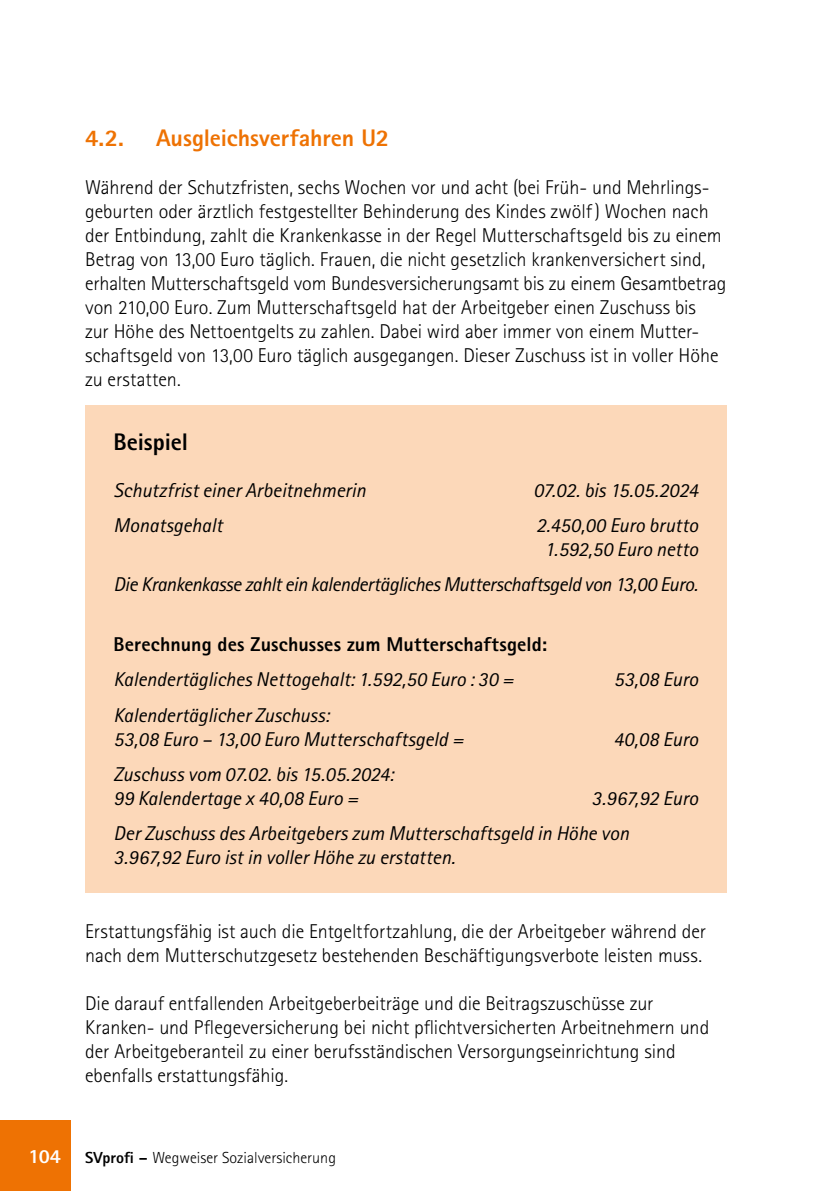
<style>
.page{position:relative;width:840px;height:1191px;background:#fff}
.page>*{position:absolute;margin:0;border:0;box-sizing:border-box;transform-origin:0 0}
.t1{font:800 24px "Rotis Sans Serif Std";letter-spacing:-.005em;color:#ee7203}
.t2{font:800 24px "Rotis Sans Serif Std";letter-spacing:-.005em;color:#000}
.t3{font:300 20px/24px "Rotis Sans Serif Std";color:#000}
.t4{font:italic 20px/24px "Rotis Sans Serif Std";letter-spacing:-.005em;color:#000}
.t5{font:italic 20px "Rotis Sans Serif Std";letter-spacing:-.025em;color:#000}
.t6{font:800 20px "Rotis Sans Serif Std";letter-spacing:.01em;color:#000}
.t7{font:300 16px "Rotis Sans Serif Std";color:#000}
.s1{font-weight:800;font-size:20px;color:#fff}
.s2{font-weight:800}
</style>
<div class="page">
<div style="left:0;top:1120px;width:71px;height:71px;background:#ee7203"></div>
<div style="left:85px;top:405px;width:641px;height:487px;background:#fcd8b9"></div>
<p class="t1" style="left:85px;top:122px;width:40px">4.2.</p>
<p class="t1" style="left:156px;top:122px;width:234px">Ausgleichsverfahren U2</p>
<p class="t3" style="left:85px;top:175px;width:642px">Während der Schutzfristen, sechs Wochen vor und acht (bei Früh- und Mehrlings&shy;geburten oder ärztlich festgestellter Behinderung des Kindes zwölf) Wochen nach der Entbindung, zahlt die Krankenkasse in der Regel Mutterschaftsgeld bis zu einem Betrag von 13,00 Euro täglich. Frauen, die nicht gesetzlich krankenversichert sind, erhalten Mutterschaftsgeld vom Bundesversicherungsamt bis zu einem Gesamtbetrag von 210,00 Euro. Zum Mutterschaftsgeld hat der Arbeitgeber einen Zuschuss bis<br>zur Höhe des Nettoentgelts zu zahlen. Dabei wird aber immer von einem Mutter&shy;schaftsgeld von 13,00 Euro täglich ausgegangen. Dieser Zuschuss ist in voller Höhe zu erstatten.</p>
<p class="t2" style="left:113px;top:426px;width:76px">Beispiel</p>
<p class="t4" style="left:113px;top:478px;width:254px">Schutzfrist einer Arbeitnehmerin</p>
<p class="t4" style="left:533px;top:478px;width:166px">07.02. bis 15.05.2024</p>
<p class="t4" style="left:113px;top:513px;width:110px">Monatsgehalt</p>
<p class="t4" style="left:535px;top:513px;width:163px;text-align:center">2.450,00 Euro brutto<br>1.592,50 Euro netto</p>
<p class="t5" style="left:113px;top:573px;width:585px">Die Krankenkasse zahlt ein kalendertägliches Mutterschaftsgeld von 13,00 Euro.</p>
<p class="t6" style="left:113px;top:631px;width:435px">Berechnung des Zuschusses zum Mutterschaftsgeld:</p>
<p class="t4" style="left:113px;top:667px;width:401px">Kalendertägliches Nettogehalt: 1.592,50 Euro : 30 =</p>
<p class="t4" style="left:613px;top:667px;width:86px">53,08 Euro</p>
<p class="t4" style="left:113px;top:703px;width:351px">Kalendertäglicher Zuschuss:<br>53,08 Euro – 13,00 Euro Mutterschaftsgeld =</p>
<p class="t4" style="left:613px;top:727px;width:86px">40,08 Euro</p>
<p class="t4" style="left:113px;top:762px;width:281px">Zuschuss vom 07.02. bis 15.05.2024:<br>99 Kalendertage x 40,08 Euro =</p>
<p class="t4" style="left:113px;top:780px;width:585px;line-height:35.4px;text-indent:477px">3.967,92 Euro<br>Der Zuschuss des Arbeitgebers zum Mutterschaftsgeld in Höhe von</p>
<p class="t4" style="left:113px;top:845px;width:343px">3.967,92 Euro ist in voller Höhe zu erstatten.</p>
<p class="t3" style="left:85px;top:919px;width:622px">Erstattungsfähig ist auch die Entgeltfortzahlung, die der Arbeitgeber während der nach dem Mutterschutzgesetz bestehenden Beschäftigungsverbote leisten muss.</p>
<p class="t3" style="left:85px;top:991px;width:625px">Die darauf entfallenden Arbeitgeberbeiträge und die Beitragszuschüsse zur Kranken- und Pflegeversicherung bei nicht pflichtversicherten Arbeitnehmern und der Arbeitgeberanteil zu einer berufsständischen Versorgungseinrichtung sind ebenfalls erstattungsfähig.</p>
<p class="t7" style="left:28px;top:1148px;width:309px"><span class="s1">104</span> <span class="s2">SVprofi –</span> Wegweiser Sozialversicherung</p>
</div>
